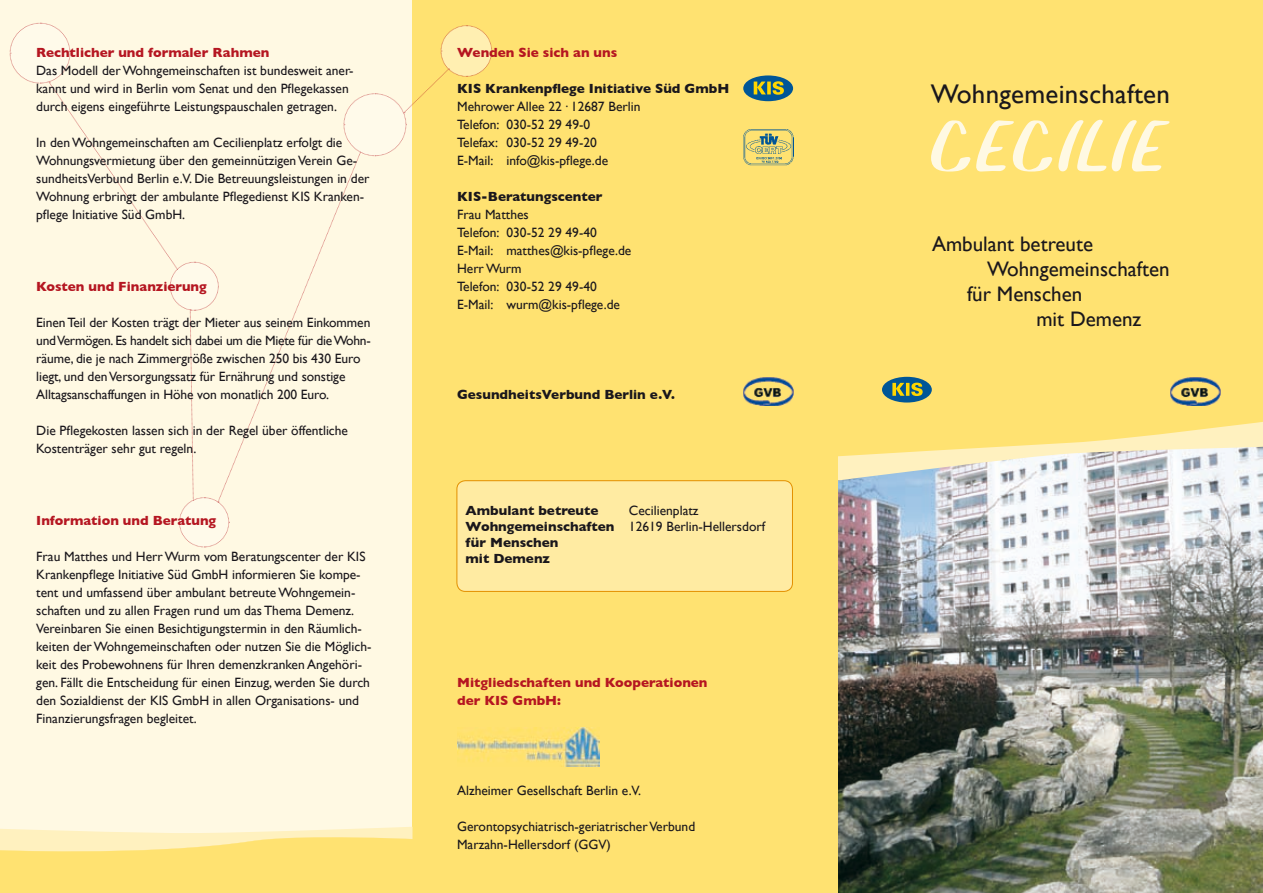
<style>
.page{position:relative;width:1263px;height:893px;background:#fff9e3}
.page>*{position:absolute;margin:0;border:0;box-sizing:border-box;transform-origin:0 0}
.t1{font:76.5px "Biffo";letter-spacing:.03em;color:#fff9e3}
.t2{font:27px "Gill Sans";letter-spacing:.01em;color:#1a171c}
.t3{font:21px "Gill Sans";color:#1a171c}
.t4{font:13.5px/18px "Gill Sans";color:#1a171c}
.t5{font:700 13.5px/16.2px "Gill Sans";color:#1a171c}
.t6{font:700 13.5px/18px "Gill Sans";color:#b51621}
</style>
<div class="page">
<img style="left:838px;top:480px;width:425px;height:413px">
<svg style="left:838px;top:456px;width:425px;height:24px;background:#dedfd8"></svg>
<div style="left:412px;top:0;width:426px;height:893px;background:#ffe271"></div>
<svg style="left:230px;top:156px;width:129px;height:318px"></svg>
<svg style="left:344px;top:25px;width:149px;height:131px"></svg>
<svg style="left:10px;top:23px;width:220px;height:525px"></svg>
<div style="left:743px;top:75px;width:50px;height:26px;background:#005697;border-radius:50%"></div>
<svg style="left:754px;top:82px;width:12px;height:12px"></svg>
<svg style="left:767px;top:82px;width:4px;height:12px"></svg>
<svg style="left:772px;top:81px;width:12px;height:14px"></svg>
<img style="left:743px;top:377px;width:50px;height:29px">
<img style="left:457px;top:727px;width:142px;height:40px">
<img style="left:743px;top:129px;width:50px;height:36px">
<div style="left:838px;top:0;width:425px;height:456px;background:#ffe271"></div>
<div style="left:882px;top:377px;width:50px;height:26px;background:#005697;border-radius:50%"></div>
<svg style="left:892px;top:383px;width:31px;height:13px"></svg>
<img style="left:1170px;top:377px;width:50px;height:29px">
<svg style="left:0;top:827px;width:413px;height:66px;background:#ffe688"></svg>
<div style="left:457px;top:481px;width:335px;height:110px;background:#ffeba2;border-radius:9px"></div>
<div style="left:457px;top:480px;width:336px;height:112px;border:1px solid #e39000;border-radius:9px"></div>
<p class="t6" style="left:36px;top:44px;width:235px">Rechtlicher und formaler Rahmen</p>
<p class="t4" style="left:36px;top:62px;width:319px">Das Modell derWohngemeinschaften ist bundesweit aner&shy;kannt und wird in Berlin vom Senat und den Pflegekassen durch eigens eingeführte Leistungspauschalen getragen.</p>
<p class="t4" style="left:36px;top:134px;width:335px">In denWohngemeinschaften am Cecilienplatz erfolgt die Wohnungsvermietung über den gemeinnützigenVerein Ge&shy;sundheitsVerbund Berlin e.V. Die Betreuungsleistungen in der Wohnung erbringt der ambulante Pflegedienst KIS Kranken&shy;pflege Initiative Süd GmbH.</p>
<p class="t6" style="left:36px;top:278px;width:172px">Kosten und Finanzierung</p>
<p class="t4" style="left:36px;top:314px;width:336px">EinenTeil der Kosten trägt der Mieter aus seinem Einkommen undVermögen. Es handelt sich dabei um die Miete für dieWohn&shy;räume, die je nach Zimmergröße zwischen 250 bis 430 Euro liegt, und denVersorgungssatz für Ernährung und sonstige Alltagsanschaffungen in Höhe von monatlich 200 Euro.</p>
<p class="t4" style="left:36px;top:422px;width:313px">Die Pflegekosten lassen sich in der Regel über öffentliche<br>Kostenträger sehr gut regeln.</p>
<p class="t6" style="left:36px;top:512px;width:181px">Information und Beratung</p>
<p class="t4" style="left:36px;top:548px;width:337px">Frau Matthes und HerrWurm vom Beratungscenter der KIS Krankenpflege Initiative Süd GmbH informieren Sie kompe&shy;tent und umfassend über ambulant betreuteWohngemein&shy;schaften und zu allen Fragen rund um dasThema Demenz.<br>Vereinbaren Sie einen Besichtigungstermin in den Räumlich&shy;keiten derWohngemeinschaften oder nutzen Sie die Möglich&shy;keit des Probewohnens für Ihren demenzkranken Angehöri&shy;gen. Fällt die Entscheidung für einen Einzug, werden Sie durch den Sozialdienst der KIS GmbH in allen Organisations- und Finanzierungsfragen begleitet.</p>
<p class="t6" style="left:457px;top:44px;width:162px">Wenden Sie sich an uns</p>
<p class="t5" style="left:457px;top:81px;width:274px">KIS Krankenpflege Initiative Süd GmbH</p>
<p class="t4" style="left:457px;top:98px;width:185px">Mehrower Allee 22· 12687 Berlin<br>Telefon: 030-52 29 49-0<br>Telefax: 030-52 29 49-20<br>E-Mail: info@kis-pflege.de</p>
<p class="t5" style="left:457px;top:189px;width:147px">KIS-Beratungscenter</p>
<p class="t4" style="left:457px;top:206px;width:176px">Frau Matthes<br>Telefon: 030-52 29 49-40<br>E-Mail: matthes@kis-pflege.de<br>Herr Wurm<br>Telefon: 030-52 29 49-40<br>E-Mail: wurm@kis-pflege.de</p>
<p class="t5" style="left:457px;top:386px;width:219px">GesundheitsVerbund Berlin e.V.</p>
<p class="t5" style="left:466px;top:502px;width:150px">Ambulant betreute<br>Wohngemeinschaften für Menschen<br>mit Demenz</p>
<p class="t4" style="left:629px;top:502px;width:138px;line-height:16.2px">Cecilienplatz<br>12619 Berlin-Hellersdorf</p>
<p class="t6" style="left:457px;top:674px;width:252px">Mitgliedschaften und Kooperationen der KIS GmbH:</p>
<p class="t4" style="left:457px;top:782px;width:185px">Alzheimer Gesellschaft Berlin e.V.</p>
<p class="t4" style="left:457px;top:818px;width:240px">Gerontopsychiatrisch-geriatrischerVerbund<br>Marzahn-Hellersdorf (GGV)</p>
<h2 class="t2" style="left:931px;top:78px;width:241px">Wohngemeinschaften</h2>
<h1 class="t1" style="left:928px;top:101px;width:237px">CECILIE</h1>
<h3 class="t3" style="left:932px;top:231px;width:163px">Ambulant betreute</h3>
<h3 class="t3" style="left:987px;top:256px;width:184px">Wohngemeinschaften</h3>
<h3 class="t3" style="left:967px;top:282px;width:117px">für Menschen</h3>
<h3 class="t3" style="left:1036px;top:307px;width:106px">mit Demenz</h3>
</div>
